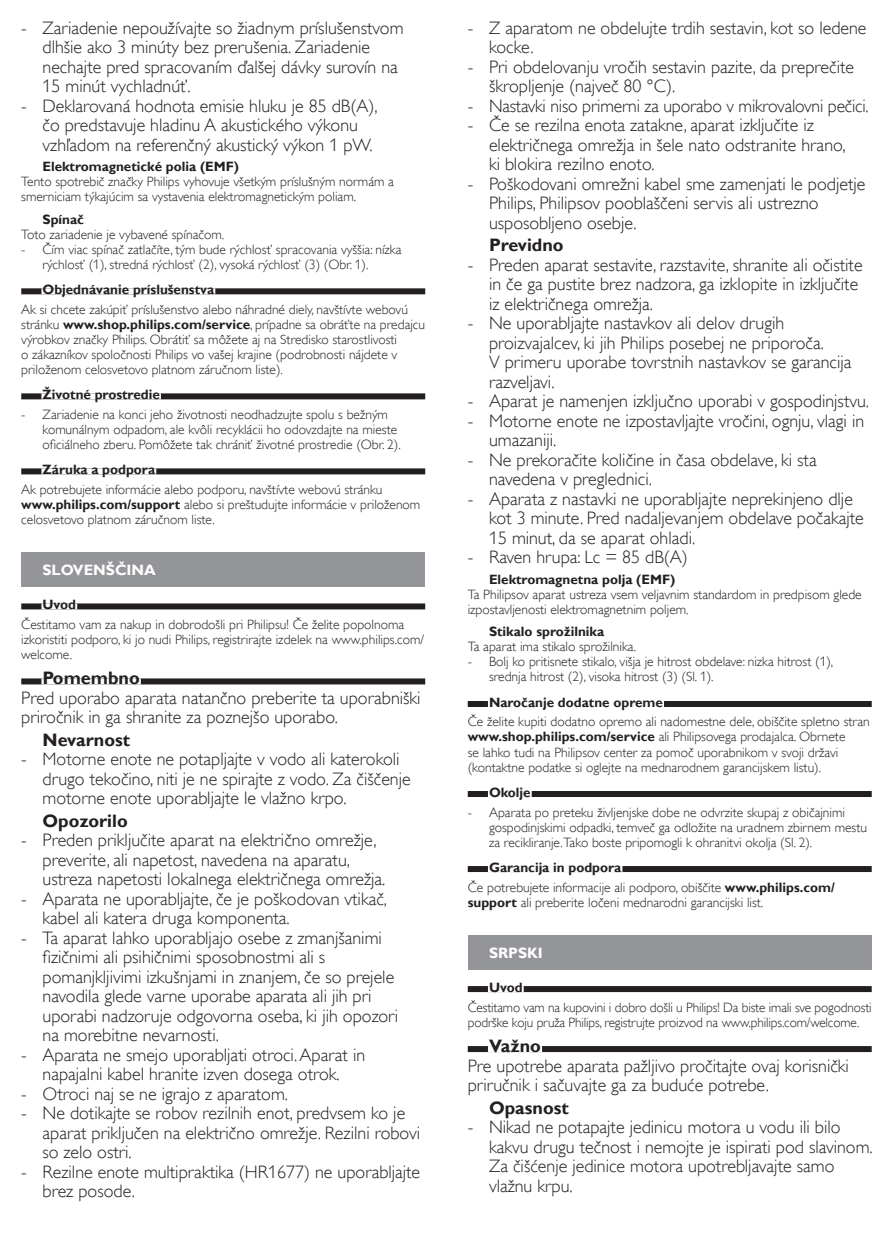
<style>
.page{position:relative;width:893px;height:1259px;background:#fff}
.page>*{position:absolute;margin:0;border:0;box-sizing:border-box;transform-origin:0 0}
.t1{font:18px/19.5px "Gill Sans Alt One WGL Light";color:#231f20}
.t2{font:700 18px "Gill Sans Alt One WGL";color:#231f20}
.t3{font:700 15px "Gill Sans Alt One WGL";color:#fff}
.t4{font:13.5px/15px "Gill Sans Alt One WGL Light";color:#231f20}
.t5{font:700 13.5px "Gill Sans Alt One WGL";color:#231f20}
.s1{font-family:"Gill Sans Alt One WGL";font-weight:700}
</style>
<div class="page">
<div style="left:468px;top:701px;width:404px;height:6px;background:#231f20"></div>
<div style="left:488px;top:701px;width:176px;height:6px;background:#fff"></div>
<div style="left:468px;top:791px;width:404px;height:6px;background:#231f20"></div>
<div style="left:488px;top:791px;width:44px;height:6px;background:#fff"></div>
<div style="left:468px;top:866px;width:404px;height:6px;background:#231f20"></div>
<div style="left:488px;top:866px;width:134px;height:6px;background:#fff"></div>
<div style="left:468px;top:986px;width:404px;height:6px;background:#231f20"></div>
<div style="left:488px;top:986px;width:36px;height:6px;background:#fff"></div>
<div style="left:468px;top:1046px;width:404px;height:6px;background:#231f20"></div>
<div style="left:488px;top:1046px;width:54px;height:6px;background:#fff"></div>
<div style="left:468px;top:935px;width:404px;height:34px;background:#939598"></div>
<div style="left:21px;top:288px;width:404px;height:6px;background:#231f20"></div>
<div style="left:41px;top:288px;width:174px;height:6px;background:#fff"></div>
<div style="left:21px;top:393px;width:404px;height:6px;background:#231f20"></div>
<div style="left:41px;top:393px;width:120px;height:6px;background:#fff"></div>
<div style="left:21px;top:468px;width:404px;height:6px;background:#231f20"></div>
<div style="left:41px;top:468px;width:115px;height:6px;background:#fff"></div>
<div style="left:21px;top:603px;width:404px;height:6px;background:#231f20"></div>
<div style="left:41px;top:603px;width:36px;height:6px;background:#fff"></div>
<div style="left:21px;top:678px;width:404px;height:6px;background:#231f20"></div>
<div style="left:41px;top:678px;width:100px;height:6px;background:#fff"></div>
<div style="left:21px;top:553px;width:404px;height:34px;background:#939598"></div>
<p class="t1" style="left:43px;top:18px;width:362px;text-indent:-21px">- Zariadenie nepoužívajte so žiadnym príslušenstvom dlhšie ako 3 minúty bez prerušenia. Zariadenie nechajte pred spracovaním ďalšej dávky surovín na 15 minút vychladnúť.</p>
<p class="t1" style="left:43px;top:96px;width:337px;text-indent:-21px">- Deklarovaná hodnota emisie hluku je 85 dB(A), čo predstavuje hladinu A akustického výkonu vzhľadom na referenčný akustický výkon 1 pW.</p>
<p class="t5" style="left:43px;top:157px;width:198px">Elektromagnetické polia (EMF)</p>
<p class="t4" style="left:21px;top:174px;width:374px">Tento spotrebič značky Philips vyhovuje všetkým príslušným normám a smerniciam týkajúcim sa vystavenia elektromagnetickým poliam.</p>
<p class="t5" style="left:43px;top:210px;width:43px">Spínač</p>
<p class="t4" style="left:21px;top:227px;width:204px">Toto zariadenie je vybavené spínačom.</p>
<p class="t4" style="left:43px;top:242px;width:360px;text-indent:-21px">- Čím viac spínač zatlačíte, tým bude rýchlosť spracovania vyššia: nízka rýchlosť (1), stredná rýchlosť (2), vysoká rýchlosť (3) (Obr. 1).</p>
<p class="t5" style="left:43px;top:280px;width:173px">Objednávanie príslušenstva</p>
<p class="t4" style="left:21px;top:302px;width:405px">Ak si chcete zakúpiť príslušenstvo alebo náhradné diely, navštívte webovú stránku <span class="s1">www.shop.philips.com/service</span>, prípadne sa obráťte na predajcu výrobkov značky Philips. Obrátiť sa môžete aj na Stredisko starostlivosti<br>o zákazníkov spoločnosti Philips vo vašej krajine (podrobnosti nájdete v priloženom celosvetovo platnom záručnom liste).</p>
<p class="t5" style="left:43px;top:385px;width:119px">Životné prostredie</p>
<p class="t4" style="left:43px;top:407px;width:360px;text-indent:-21px">- Zariadenie na konci jeho životnosti neodhadzujte spolu s bežným komunálnym odpadom, ale kvôli recyklácii ho odovzdajte na mieste oficiálneho zberu. Pomôžete tak chrániť životné prostredie (Obr. 2).</p>
<p class="t5" style="left:43px;top:460px;width:114px">Záruka a podpora</p>
<p class="t4" style="left:21px;top:482px;width:401px">Ak potrebujete informácie alebo podporu, navštívte webovú stránku <span class="s1">www.philips.com/support</span> alebo si preštudujte informácie v priloženom celosvetovo platnom záručnom liste.</p>
<p class="t3" style="left:43px;top:560px;width:115px">SLOVENŠČINA</p>
<p class="t5" style="left:43px;top:595px;width:35px">Uvod</p>
<p class="t4" style="left:21px;top:617px;width:405px">Čestitamo vam za nakup in dobrodošli pri Philipsu! Če želite popolnoma izkoristiti podporo, ki jo nudi Philips, registrirajte izdelek na www.philips.com/ welcome.</p>
<p class="t2" style="left:43px;top:666px;width:99px">Pomembno</p>
<p class="t1" style="left:21px;top:688px;width:401px">Pred uporabo aparata natančno preberite ta uporabniški priročnik in ga shranite za poznejšo uporabo.</p>
<p class="t2" style="left:43px;top:727px;width:89px">Nevarnost</p>
<p class="t1" style="left:43px;top:749px;width:370px;text-indent:-21px">- Motorne enote ne potapljajte v vodo ali katerokoli drugo tekočino, niti je ne spirajte z vodo. Za čiščenje motorne enote uporabljajte le vlažno krpo.</p>
<p class="t2" style="left:43px;top:808px;width:87px">Opozorilo</p>
<p class="t1" style="left:43px;top:830px;width:344px;text-indent:-21px">- Preden priključite aparat na električno omrežje, preverite, ali napetost, navedena na aparatu, ustreza napetosti lokalnega električnega omrežja.</p>
<p class="t1" style="left:43px;top:889px;width:346px;text-indent:-21px">- Aparata ne uporabljajte, če je poškodovan vtikač, kabel ali katera druga komponenta.</p>
<p class="t1" style="left:43px;top:928px;width:357px;text-indent:-21px">- Ta aparat lahko uporabljajo osebe z zmanjšanimi fizičnimi ali psihičnimi sposobnostmi ali s pomanjkljivimi izkušnjami in znanjem, če so prejele navodila glede varne uporabe aparata ali jih pri uporabi nadzoruje odgovorna oseba, ki jih opozori na morebitne nevarnosti.</p>
<p class="t1" style="left:21px;top:1045px;width:345px;text-align:center">- Aparata ne smejo uporabljati otroci. Aparat in napajalni kabel hranite izven dosega otrok.</p>
<p class="t1" style="left:21px;top:1084px;width:268px">- Otroci naj se ne igrajo z aparatom.</p>
<p class="t1" style="left:43px;top:1103px;width:379px;text-indent:-21px">- Ne dotikajte se robov rezilnih enot, predvsem ko je aparat priključen na električno omrežje. Rezilni robovi so zelo ostri.</p>
<p class="t1" style="left:43px;top:1162px;width:379px;text-indent:-21px">- Rezilne enote multipraktika (HR1677) ne uporabljajte brez posode.</p>
<p class="t1" style="left:489px;top:18px;width:379px;text-indent:-21px">- Z aparatom ne obdelujte trdih sestavin, kot so ledene kocke.</p>
<p class="t1" style="left:489px;top:57px;width:367px;text-indent:-21px">- Pri obdelovanju vročih sestavin pazite, da preprečite škropljenje (največ 80 °C).</p>
<p class="t1" style="left:468px;top:96px;width:402px">- Nastavki niso primerni za uporabo v mikrovalovni pečici.</p>
<p class="t1" style="left:489px;top:116px;width:358px;text-indent:-21px">- Če se rezilna enota zatakne, aparat izključite iz električnega omrežja in šele nato odstranite hrano, ki blokira rezilno enoto.</p>
<p class="t1" style="left:489px;top:174px;width:378px;text-indent:-21px">- Poškodovani omrežni kabel sme zamenjati le podjetje<br>Philips, Philipsov pooblaščeni servis ali ustrezno usposobljeno osebje.</p>
<p class="t2" style="left:489px;top:233px;width:76px">Previdno</p>
<p class="t1" style="left:489px;top:255px;width:375px;text-indent:-21px">- Preden aparat sestavite, razstavite, shranite ali očistite in če ga pustite brez nadzora, ga izklopite in izključite iz električnega omrežja.</p>
<p class="t1" style="left:489px;top:313px;width:364px;text-indent:-21px">- Ne uporabljajte nastavkov ali delov drugih proizvajalcev, ki jih Philips posebej ne priporoča.<br>V primeru uporabe tovrstnih nastavkov se garancija razveljavi.</p>
<p class="t1" style="left:468px;top:391px;width:403px">- Aparat je namenjen izključno uporabi v gospodinjstvu.</p>
<p class="t1" style="left:489px;top:411px;width:377px;text-indent:-21px">- Motorne enote ne izpostavljajte vročini, ognju, vlagi in umazaniji.</p>
<p class="t1" style="left:489px;top:450px;width:329px;text-indent:-21px">- Ne prekoračite količine in časa obdelave, ki sta navedena v preglednici.</p>
<p class="t1" style="left:489px;top:489px;width:376px;text-indent:-21px">- Aparata z nastavki ne uporabljajte neprekinjeno dlje kot 3 minute. Pred nadaljevanjem obdelave počakajte<br>15 minut, da se aparat ohladi.</p>
<p class="t1" style="left:468px;top:547px;width:222px">- Raven hrupa: Lc = 85 dB(A)</p>
<p class="t5" style="left:489px;top:570px;width:188px">Elektromagnetna polja (EMF)</p>
<p class="t4" style="left:468px;top:587px;width:395px">Ta Philipsov aparat ustreza vsem veljavnim standardom in predpisom glede izpostavljenosti elektromagnetnim poljem.</p>
<p class="t5" style="left:489px;top:622px;width:117px">Stikalo sprožilnika</p>
<p class="t4" style="left:468px;top:639px;width:170px">Ta aparat ima stikalo sprožilnika.</p>
<p class="t4" style="left:489px;top:654px;width:346px;text-indent:-21px">- Bolj ko pritisnete stikalo, višja je hitrost obdelave: nizka hitrost (1), srednja hitrost (2), visoka hitrost (3) (Sl. 1).</p>
<p class="t5" style="left:489px;top:693px;width:175px">Naročanje dodatne opreme</p>
<p class="t4" style="left:468px;top:714px;width:403px">Če želite kupiti dodatno opremo ali nadomestne dele, obiščite spletno stran <span class="s1">www.shop.philips.com/service</span> ali Philipsovega prodajalca. Obrnete<br>se lahko tudi na Philipsov center za pomoč uporabnikom v svoji državi (kontaktne podatke si oglejte na mednarodnem garancijskem listu).</p>
<p class="t5" style="left:489px;top:783px;width:43px">Okolje</p>
<p class="t4" style="left:489px;top:804px;width:379px;text-indent:-21px">- Aparata po preteku življenjske dobe ne odvrzite skupaj z običajnimi gospodinjskimi odpadki, temveč ga odložite na uradnem zbirnem mestu za recikliranje.Tako boste pripomogli k ohranitvi okolja (Sl. 2).</p>
<p class="t5" style="left:489px;top:858px;width:134px">Garancija in podpora</p>
<p class="t4" style="left:468px;top:879px;width:369px">Če potrebujete informacije ali podporo, obiščite <span class="s1">www.philips.com/ support</span> ali preberite ločeni mednarodni garancijski list.</p>
<p class="t3" style="left:489px;top:942px;width:55px">SRPSKI</p>
<p class="t5" style="left:489px;top:978px;width:35px">Uvod</p>
<p class="t4" style="left:468px;top:999px;width:405px">Čestitamo vam na kupovini i dobro došli u Philips! Da biste imali sve pogodnosti podrške koju pruža Philips, registrujte proizvod na www.philips.com/welcome.</p>
<p class="t2" style="left:489px;top:1033px;width:53px">Važno</p>
<p class="t1" style="left:468px;top:1056px;width:383px">Pre upotrebe aparata pažljivo pročitajte ovaj korisnički priručnik i sačuvajte ga za buduće potrebe.</p>
<p class="t2" style="left:489px;top:1095px;width:81px">Opasnost</p>
<p class="t1" style="left:489px;top:1117px;width:385px;text-indent:-21px">- Nikad ne potapajte jedinicu motora u vodu ili bilo kakvu drugu tečnost i nemojte je ispirati pod slavinom.<br>Za čišćenje jedinice motora upotrebljavajte samo vlažnu krpu.</p>
</div>
